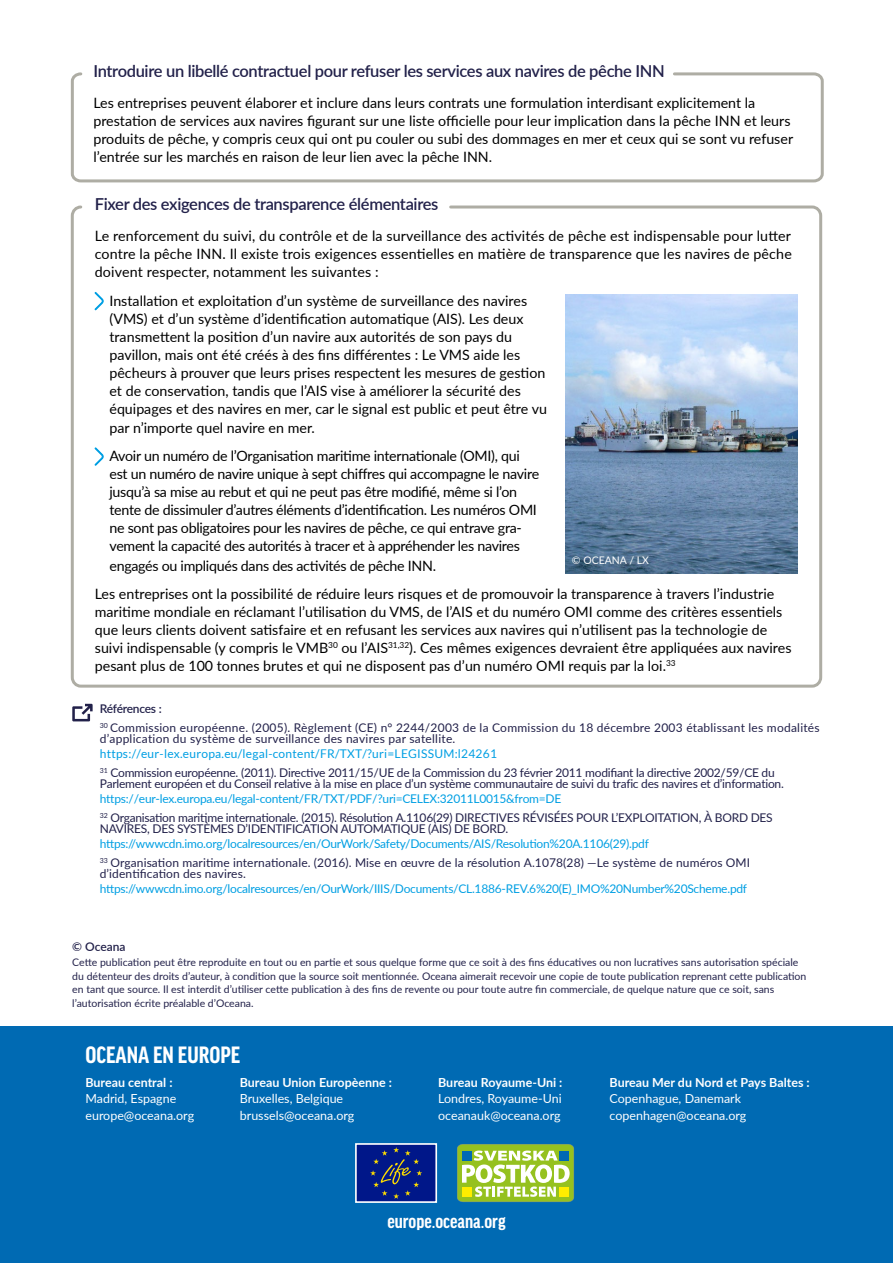
<style>
.page{position:relative;width:893px;height:1263px;background:#fff}
.page>*{position:absolute;margin:0;border:0;box-sizing:border-box;transform-origin:0 0}
.t1{font:700 condensed 25.2px "Good Headline Pro";color:#fff}
.t2{font:700 condensed 19.8px "Good Headline Pro";color:#fff}
.t3{font:600 16.5px "Lato";letter-spacing:-.02em;color:#22214a}
.t4{font:14.25px/18px "Lato";color:#000}
.t5{font:14.25px/18px "Lato";letter-spacing:-.02em;color:#000}
.t6{font:12.45px/16.5px "Lato";color:#fff}
.t7{font:700 12.45px "Lato";color:#fff}
.t8{font:12px/18.5px "Lato";letter-spacing:-.02em;color:#22214a}
.t9{font:12px/18.5px "Lato";letter-spacing:.02em;color:#22214a}
.t10{font:12px "Lato";letter-spacing:-.02em;color:#009fe3}
.t11{font:12px "Lato";letter-spacing:.01em;color:#22214a}
.t12{font:600 12px "Lato";color:#22214a}
.t13{font:10.5px/13.5px "Lato";color:#22214a}
.t14{font:10.5px "Lato";color:#fff}
.s1{font-weight:600}
.s2{color:#009fe3}
</style>
<div class="page">
<svg style="left:94px;top:292px;width:10px;height:19px"></svg>
<svg style="left:94px;top:447px;width:10px;height:19px"></svg>
<img style="left:566px;top:294px;width:231px;height:279px">
<div style="left:71px;top:205px;width:751px;height:483px;border:3px solid #aeada4;border-radius:9px"></div>
<div style="left:574px;top:558px;width:80px;height:11px;background:#000;opacity:.22"></div>
<div style="left:0;top:1026px;width:893px;height:237px;background:#006ab3"></div>
<div style="left:356px;top:1144px;width:80px;height:58px;background:#001789"></div>
<svg style="left:370px;top:1147px;width:52px;height:52px"></svg>
<div style="left:355px;top:1143px;width:82px;height:60px;border:2px solid #fff"></div>
<svg style="left:457px;top:1144px;width:117px;height:58px;background:#b3d16a"></svg>
<svg style="left:70px;top:72px;width:754px;height:111px"></svg>
<svg style="left:72px;top:704px;width:21px;height:17px"></svg>
<p class="t3" style="left:93px;top:59px;width:573px">Introduire un libellé contractuel pour refuser les services aux navires de pêche INN</p>
<p class="t4" style="left:93px;top:93px;width:701px">Les entreprises peuvent élaborer et inclure dans leurs contrats une formulation interdisant explicitement la prestation de services aux navires figurant sur une liste officielle pour leur implication dans la pêche INN et leurs produits de pêche, y compris ceux qui ont pu couler ou subi des dommages en mer et ceux qui se sont vu refuser l’entrée sur les marchés en raison de leur lien avec la pêche INN.</p>
<p class="t3" style="left:95px;top:192px;width:345px">Fixer des exigences de transparence élémentaires</p>
<p class="t4" style="left:95px;top:226px;width:698px;text-align:justify">Le renforcement du suivi, du contrôle et de la surveillance des activités de pêche est indispensable pour lutter contre la pêche INN. Il existe trois exigences essentielles en matière de transparence que les navires de pêche doivent respecter, notamment les suivantes :</p>
<p class="t4" style="left:109px;top:291px;width:439px">Installation et exploitation d’un système de surveillance des navires (VMS) et d’un système d’identification automatique (AIS). Les deux transmettent la position d’un navire aux autorités de son pays du pavillon, mais ont été créés à des fins différentes : Le VMS aide les pêcheurs à prouver que leurs prises respectent les mesures de gestion et de conservation, tandis que l’AIS vise à améliorer la sécurité des équipages et des navires en mer, car le signal est public et peut être vu</p>
<p class="t4" style="left:109px;top:418px;width:207px">par n’importe quel navire en mer.</p>
<p class="t5" style="left:109px;top:446px;width:431px">Avoir un numéro de l’Organisation maritime internationale (OMI), qui est un numéro de navire unique à sept chiffres qui accompagne le navire jusqu’à sa mise au rebut et qui ne peut pas être modifié, même si l’on tente de dissimuler d’autres éléments d’identification. Les numéros OMI ne sont pas obligatoires pour les navires de pêche, ce qui entrave gra&shy;vement la capacité des autorités à tracer et à appréhender les navires</p>
<p class="t5" style="left:109px;top:556px;width:328px">engagés ou impliqués dans des activités de pêche INN.</p>
<p class="t14" style="left:572px;top:553px;width:79px">© OCEANA / LX</p>
<p class="t4" style="left:95px;top:584px;width:698px">Les entreprises ont la possibilité de réduire leurs risques et de promouvoir la transparence à travers l’industrie maritime mondiale en réclamant l’utilisation du VMS, de l’AIS et du numéro OMI comme des critères essentiels que leurs clients doivent satisfaire et en refusant les services aux navires qui n’utilisent pas la technologie de suivi indispensable (y compris le VMB<sup>30</sup> ou l’AIS<sup>31,32</sup>). Ces mêmes exigences devraient être appliquées aux navires pesant plus de 100 tonnes brutes et qui ne disposent pas d’un numéro OMI requis par la loi.<sup>33</sup></p>
<p class="t9" style="left:100px;top:699px;width:721px"><span class="s1">Références :<br></span><sup>30</sup> Commission européenne. (2005). Règlement (CE) n° 2244/2003 de la Commission du 18 décembre 2003 établissant les modalités</p>
<p class="t9" style="left:100px;top:729px;width:357px">d’application du système de surveillance des navires par satellite.</p>
<p class="t8" style="left:100px;top:744px;width:676px"><span class="s2">https://eur-lex.europa.eu/legal-content/FR/TXT/?uri=LEGISSUM:l24261<br></span><sup>31</sup> Commission européenne. (2011). Directive 2011/15/UE de la Commission du 23 février 2011 modifiant la directive 2002/59/CE du</p>
<p class="t8" style="left:100px;top:774px;width:686px">Parlement européen et du Conseil relative à la mise en place d’un système communautaire de suivi du trafic des navires et d’information.</p>
<p class="t8" style="left:100px;top:789px;width:674px"><span class="s2">https://eur-lex.europa.eu/legal-content/FR/TXT/PDF/?uri=CELEX:32011L0015&amp;from=DE<br></span><sup>32</sup> Organisation maritime internationale. (2015). Résolution A.1106(29) DIRECTIVES RÉVISÉES POUR L’EXPLOITATION, À BORD DES</p>
<p class="t8" style="left:100px;top:819px;width:410px">NAVIRES, DES SYSTÈMES D’IDENTIFICATION AUTOMATIQUE (AIS) DE BORD.</p>
<p class="t8" style="left:100px;top:834px;width:652px"><span class="s2">https://wwwcdn.imo.org/localresources/en/OurWork/Safety/Documents/AIS/Resolution%20A.1106(29).pdf<br></span><sup>33</sup> Organisation maritime internationale. (2016). Mise en œuvre de la résolution A.1078(28) —Le système de numéros OMI</p>
<p class="t11" style="left:100px;top:865px;width:148px">d’identification des navires.</p>
<p class="t10" style="left:100px;top:880px;width:649px">https://wwwcdn.imo.org/localresources/en/OurWork/IIIS/Documents/CL.1886-REV.6%20(E)_IMO%20Number%20Scheme.pdf</p>
<p class="t12" style="left:72px;top:938px;width:55px">© Oceana</p>
<p class="t13" style="left:72px;top:955px;width:736px">Cette publication peut être reproduite en tout ou en partie et sous quelque forme que ce soit à des fins éducatives ou non lucratives sans autorisation spéciale du détenteur des droits d’auteur, à condition que la source soit mentionnée. Oceana aimerait recevoir une copie de toute publication reprenant cette publication en tant que source. Il est interdit d’utiliser cette publication à des fins de revente ou pour toute autre fin commerciale, de quelque nature que ce soit, sans l’autorisation écrite préalable d’Oceana.</p>
<h1 class="t1" style="left:85px;top:1042px;width:156px">OCEANA EN EUROPE</h1>
<p class="t7" style="left:85px;top:1073px;width:89px">Bureau central :</p>
<p class="t6" style="left:85px;top:1090px;width:110px">Madrid, Espagne europe@oceana.org</p>
<p class="t7" style="left:240px;top:1073px;width:154px">Bureau Union Europèenne :</p>
<p class="t6" style="left:240px;top:1090px;width:116px">Bruxelles, Belgique brussels@oceana.org</p>
<p class="t7" style="left:438px;top:1073px;width:126px">Bureau Royaume-Uni :</p>
<p class="t6" style="left:438px;top:1090px;width:125px">Londres, Royaume-Uni oceanauk@oceana.org</p>
<h2 class="t2" style="left:387px;top:1213px;width:120px">europe.oceana.org</h2>
<p class="t7" style="left:610px;top:1073px;width:202px">Bureau Mer du Nord et Pays Baltes :</p>
<p class="t6" style="left:610px;top:1090px;width:138px">Copenhague, Danemark copenhagen@oceana.org</p>
</div>
